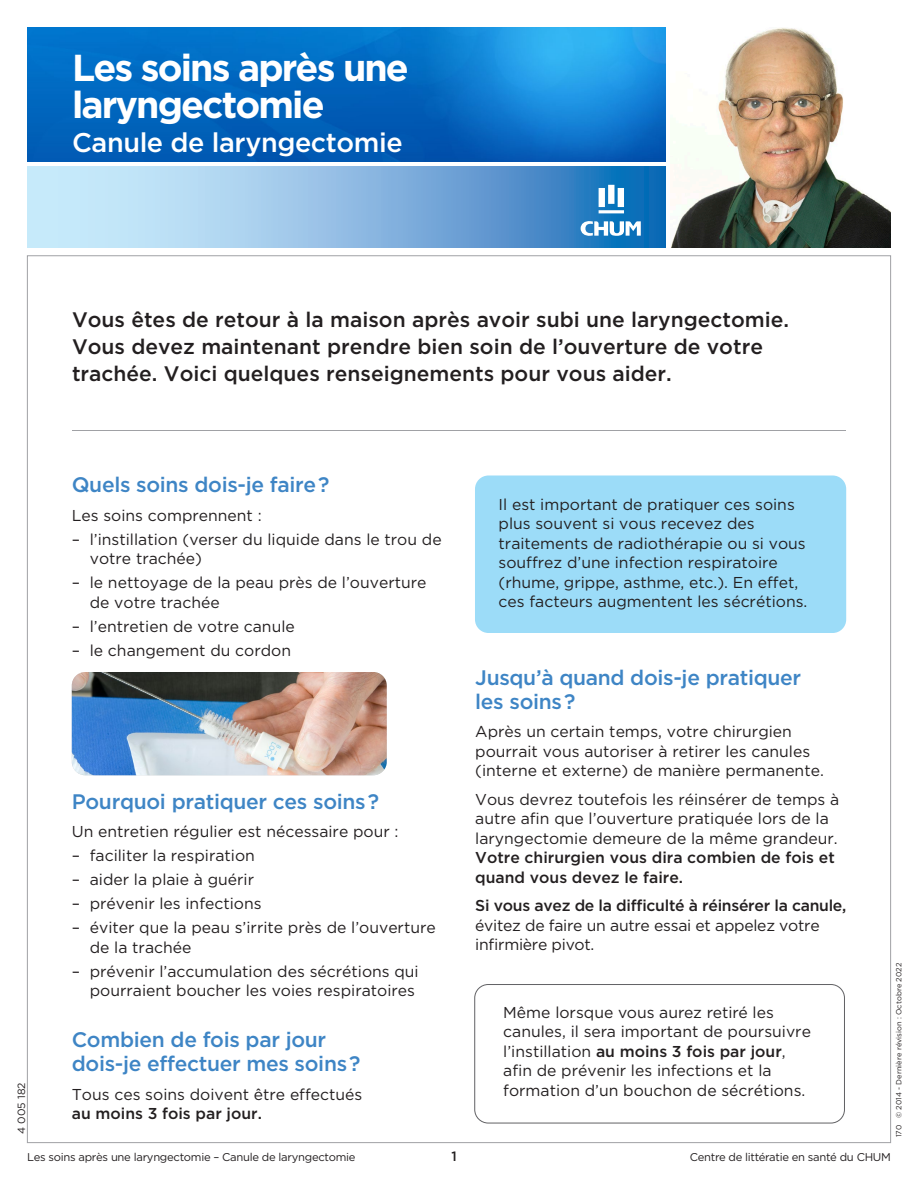
<style>
.page{position:relative;width:918px;height:1188px;background:#fff}
.page>*{position:absolute;margin:0;border:0;box-sizing:border-box;transform-origin:0 0}
.t1{font:700 37.5px/37.5px "Gotham";letter-spacing:-.05em;color:#fff}
.t2{font:500 27px "Gotham";letter-spacing:-.015em;color:#fff}
.t3{font:500 21px/27px "Gotham";color:#231f20}
.t4{font:500 21px/24px "Gotham";letter-spacing:-.015em;color:#3e85c5}
.t5{font:15.75px/19.5px "Gotham";color:#231f20}
.t6{font:500 15.75px/19.5px "Gotham";color:#231f20}
.t7{font:500 13.5px "Gotham";color:#231f20}
.t8{font:11.25px "Gotham";letter-spacing:-.025em;color:#231f20}
.t9{font:10.5px "Gotham";color:#231f20}
.t10{font:7.5px "Gotham";color:#231f20}
.s1{font-weight:500}
</style>
<div class="page">
<hr style="left:72px;top:430px;width:774px;height:1px;background:#a0a1a5">
<img style="left:27px;top:27px;width:639px;height:135px">
<img style="left:671px;top:28px;width:220px;height:220px">
<svg style="left:27px;top:166px;width:639px;height:82px;background:#85b7e0"></svg>
<svg style="left:599px;top:185px;width:25px;height:28px"></svg>
<svg style="left:581px;top:221px;width:60px;height:15px"></svg>
<img style="left:72px;top:672px;width:315px;height:103px">
<div style="left:475px;top:476px;width:371px;height:157px;background:#9cdcf8;border-radius:14px"></div>
<div style="left:474px;top:984px;width:371px;height:140px;border:1px solid #616164;border-radius:14px"></div>
<h1 class="t1" style="left:72px;top:49px;width:338px">Les soins après une laryngectomie</h1>
<h2 class="t2" style="left:72px;top:126px;width:332px">Canule de laryngectomie</h2>
<h3 class="t3" style="left:72px;top:306px;width:719px">Vous êtes de retour à la maison après avoir subi une laryngectomie.<br>Vous devez maintenant prendre bien soin de l’ouverture de votre trachée. Voici quelques renseignements pour vous aider.</h3>
<h3 class="t4" style="left:72px;top:473px;width:259px">Quels soins dois-je faire?</h3>
<p class="t5" style="left:72px;top:505px;width:191px">Les soins comprennent :</p>
<p class="t5" style="left:90px;top:529px;width:353px;text-indent:-18px">– l’instillation (verser du liquide dans le trou de votre trachée)</p>
<p class="t5" style="left:90px;top:573px;width:338px;text-indent:-18px">– le nettoyage de la peau près de l’ouverture de votre trachée</p>
<p class="t5" style="left:72px;top:616px;width:225px">– l’entretien de votre canule</p>
<p class="t5" style="left:72px;top:640px;width:221px">– le changement du cordon</p>
<p class="t9" style="left:15px;top:1134px;width:53px;rotate:-90deg">4 005 182</p>
<h3 class="t4" style="left:72px;top:789px;width:309px">Pourquoi pratiquer ces soins?</h3>
<p class="t5" style="left:72px;top:822px;width:328px">Un entretien régulier est nécessaire pour :</p>
<p class="t5" style="left:72px;top:846px;width:185px">– faciliter la respiration</p>
<p class="t5" style="left:72px;top:870px;width:184px">– aider la plaie à guérir</p>
<p class="t5" style="left:72px;top:894px;width:191px">– prévenir les infections</p>
<p class="t5" style="left:90px;top:918px;width:348px;text-indent:-18px">– éviter que la peau s’irrite près de l’ouverture de la trachée</p>
<p class="t5" style="left:72px;top:961px;width:349px;text-align:right">– prévenir l’accumulation des sécrétions qui pourraient boucher les voies respiratoires</p>
<h3 class="t4" style="left:72px;top:1028px;width:290px">Combien de fois par jour dois-je effectuer mes soins?</h3>
<p class="t5" style="left:72px;top:1084px;width:292px">Tous ces soins doivent être effectués</p>
<p class="t6" style="left:72px;top:1104px;width:192px">au moins 3 fois par jour.</p>
<p class="t8" style="left:27px;top:1150px;width:330px">Les soins après une laryngectomie – Canule de laryngectomie</p>
<p class="t7" style="left:451px;top:1148px;width:7px">1</p>
<p class="t5" style="left:499px;top:495px;width:310px">Il est important de pratiquer ces soins plus souvent si vous recevez des traitements de radiothérapie ou si vous souffrez d’une infection respiratoire (rhume, grippe, asthme, etc.). En effet, ces facteurs augmentent les sécrétions.</p>
<h3 class="t4" style="left:475px;top:665px;width:328px">Jusqu’à quand dois-je pratiquer les soins?</h3>
<p class="t5" style="left:475px;top:722px;width:350px">Après un certain temps, votre chirurgien pourrait vous autoriser à retirer les canules (interne et externe) de manière permanente.</p>
<p class="t5" style="left:475px;top:789px;width:365px">Vous devrez toutefois les réinsérer de temps à autre afin que l’ouverture pratiquée lors de la laryngectomie demeure de la même grandeur.</p>
<p class="t6" style="left:475px;top:848px;width:361px">Votre chirurgien vous dira combien de fois et quand vous devez le faire.</p>
<p class="t6" style="left:475px;top:896px;width:373px">Si vous avez de la difficulté à réinsérer la canule,</p>
<p class="t5" style="left:475px;top:915px;width:346px">évitez de faire un autre essai et appelez votre infirmière pivot.</p>
<p class="t5" style="left:503px;top:1002px;width:309px">Même lorsque vous aurez retiré les canules, il sera important de poursuivre l’instillation <span class="s1">au moins 3 fois par jour</span>, afin de prévenir les infections et la formation d’un bouchon de sécrétions.</p>
<p class="t10" style="left:894px;top:1137px;width:176px;rotate:-90deg">170 © 2014 - Dernière révision : Octobre 2022</p>
<p class="t8" style="left:690px;top:1150px;width:203px">Centre de littératie en santé du CHUM</p>
</div>
